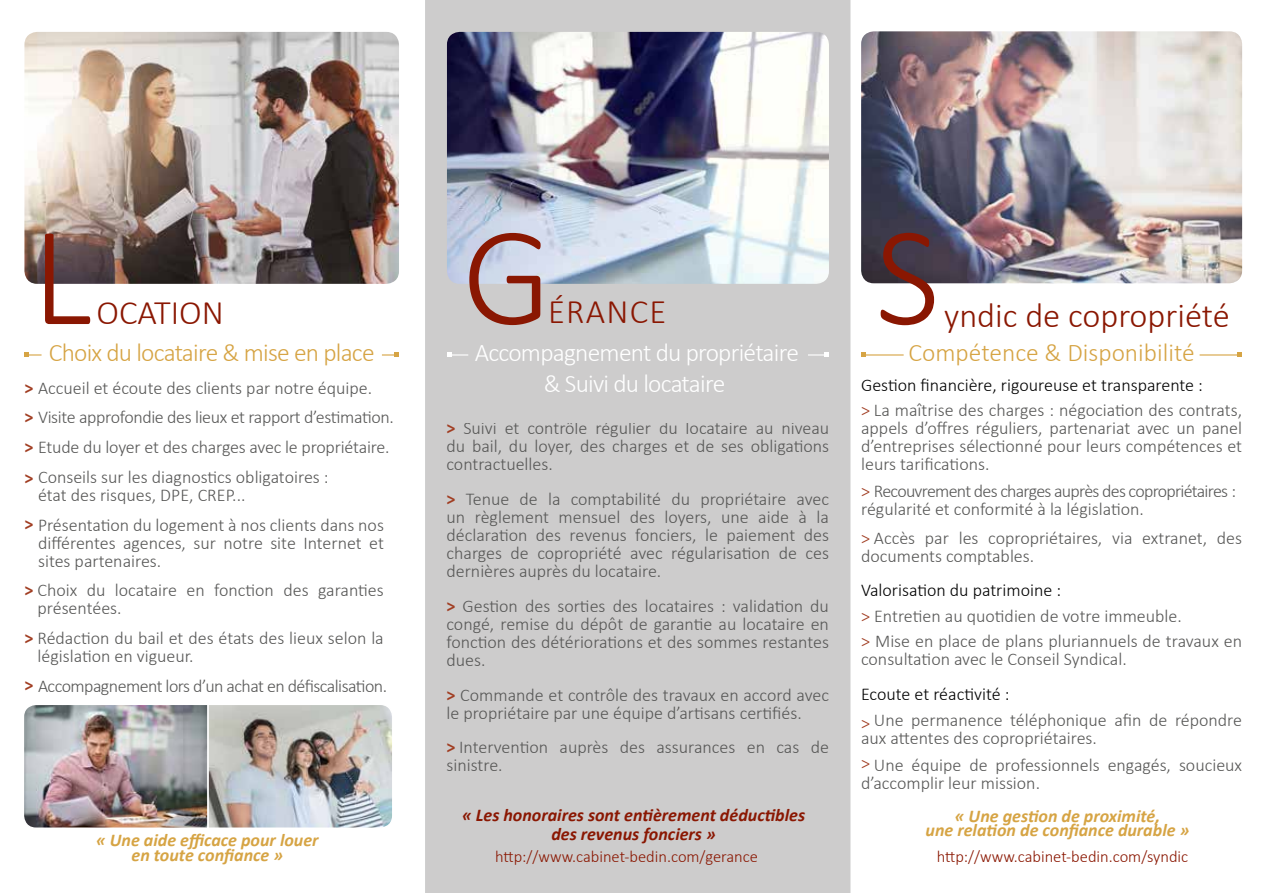
<style>
.page{position:relative;width:1263px;height:893px;background:#fff}
.page>*{position:absolute;margin:0;border:0;box-sizing:border-box;transform-origin:0 0}
.t1{font:300 142.5px "Calibri";color:#8a1702}
.t2{font:300 34.5px "Calibri";color:#8a1702}
.t3{font:300 25.5px/30.6px "Calibri";letter-spacing:-.03em;color:#fff;text-align:center}
.t4{font:300 25.5px "Calibri";letter-spacing:-.02em;color:#d6a444}
.t5{font:300 25.5px "Calibri";color:#d6a444}
.t6{font:300 18px/18px "Calibri";color:#575756}
.t7{font:italic 700 18px/14.5px "Calibri";color:#d6a444;text-align:center}
.t8{font:300 18px/18px "Calibri";letter-spacing:-.04em;color:#575756}
.t9{font:italic 700 18px/19px "Calibri";color:#8a1702;text-align:center}
.t10{font:300 18px "Calibri";letter-spacing:-.03em;color:#575756}
.t11{font:300 18px "Calibri";color:#000}
.t12{font:300 16.5px "Calibri";color:#8a1702}
.s1{font-weight:700;color:#a13e23}
.s2{color:#a13e23}
.s3{color:#000}
</style>
<div class="page">
<hr style="left:863px;top:354px;width:41px;height:2px;background:#d6a444">
<svg style="left:861px;top:353px;width:5px;height:4px"></svg>
<hr style="left:1199px;top:354px;width:41px;height:2px;background:#d6a444">
<svg style="left:1237px;top:353px;width:5px;height:4px"></svg>
<svg style="left:24px;top:353px;width:18px;height:4px"></svg>
<svg style="left:382px;top:353px;width:17px;height:4px"></svg>
<img style="left:24px;top:32px;width:375px;height:252px">
<img style="left:24px;top:705px;width:368px;height:123px">
<div style="left:425px;top:0;width:425px;height:893px;background:#cdcccc"></div>
<img style="left:447px;top:32px;width:382px;height:252px">
<svg style="left:808px;top:353px;width:21px;height:4px"></svg>
<div style="left:461px;top:342px;width:347px;height:81px;background:#cdcccc"></div>
<svg style="left:447px;top:353px;width:21px;height:4px"></svg>
<img style="left:861px;top:31px;width:381px;height:252px">
<h1 class="t1" style="left:32px;top:188px;width:61px">L</h1>
<h2 class="t2" style="left:96px;top:291px;width:129px">OCATION</h2>
<h3 class="t4" style="left:49px;top:337px;width:327px">Choix du locataire &amp; mise en place</h3>
<p class="t6" style="left:24px;top:379px;width:349px"><span class="s1">&gt;</span> Accueil et écoute des clients par notre équipe.</p>
<p class="t6" style="left:24px;top:402px;width:371px;line-height:29.7px"><span class="s1">&gt;</span> Visite approfondie des lieux et rapport d’estimation. <span class="s1">&gt;</span> Etude du loyer et des charges avec le propriétaire. <span class="s1">&gt;</span> Conseils sur les diagnostics obligatoires :</p>
<p class="t6" style="left:24px;top:480px;width:361px;line-height:29.7px;text-indent:14px">état des risques, DPE, CREP...<br><span class="s1">&gt;</span> Présentation du logement à nos clients dans nos</p>
<p class="t6" style="left:38px;top:533px;width:347px">différentes agences, sur notre site Internet et sites partenaires.</p>
<p class="t6" style="left:37px;top:581px;width:348px;text-indent:-13px"><span class="s1">&gt;</span> Choix du locataire en fonction des garanties présentées.</p>
<p class="t6" style="left:37px;top:629px;width:348px;text-indent:-13px"><span class="s1">&gt;</span> Rédaction du bail et des états des lieux selon la législation en vigueur.</p>
<p class="t10" style="left:24px;top:674px;width:364px"><span class="s1">&gt;</span> Accompagnement lors d’un achat en défiscalisation.</p>
<p class="t7" style="left:96px;top:832px;width:224px">« Une aide efficace pour louer en toute confiance »</p>
<h1 class="t1" style="left:462px;top:188px;width:91px">G</h1>
<h2 class="t2" style="left:548px;top:290px;width:120px">ÉRANCE</h2>
<h3 class="t3" style="left:475px;top:337px;width:325px">Accompagnement du propriétaire &amp; Suivi du locataire</h3>
<p class="t6" style="left:446px;top:419px;width:384px;text-align:justify"><span class="s1">&gt;</span> Suivi et contrôle régulier du locataire au niveau du bail, du loyer, des charges et de ses obligations contractuelles.</p>
<p class="t6" style="left:446px;top:490px;width:384px;text-align:justify"><span class="s1">&gt;</span> Tenue de la comptabilité du propriétaire avec un règlement mensuel des loyers, une aide à la déclaration des revenus fonciers, le paiement des charges de copropriété avec régularisation de ces dernières auprès du locataire.</p>
<p class="t6" style="left:446px;top:597px;width:384px;text-align:justify"><span class="s1">&gt;</span> Gestion des sorties des locataires : validation du congé, remise du dépôt de garantie au locataire en fonction des détériorations et des sommes restantes dues.</p>
<p class="t6" style="left:446px;top:685px;width:384px"><span class="s1">&gt;</span> Commande et contrôle des travaux en accord avec le propriétaire par une équipe d’artisans certifiés.</p>
<p class="t6" style="left:446px;top:738px;width:384px"><span class="s1">&gt;</span> Intervention auprès des assurances en cas de</p>
<p class="t6" style="left:446px;top:756px;width:58px">sinistre.</p>
<p class="t9" style="left:462px;top:804px;width:344px">« Les honoraires sont entièrement déductibles des revenus fonciers »</p>
<p class="t12" style="left:495px;top:846px;width:264px">http://www.cabinet-bedin.com/gerance</p>
<p class="t12" style="left:507px;top:844px;width:264px">http://www.cabinet-bedin.com/gerance</p>
<h1 class="t1" style="left:875px;top:188px;width:66px">S</h1>
<h2 class="t2" style="left:944px;top:294px;width:287px">yndic de copropriété</h2>
<h3 class="t5" style="left:908px;top:337px;width:288px">Compétence &amp; Disponibilité</h3>
<p class="t11" style="left:861px;top:373px;width:343px">Gestion financière, rigoureuse et transparente :</p>
<p class="t6" style="left:861px;top:401px;width:382px;text-align:justify"><span class="s2">&gt;</span> La maîtrise des charges : négociation des contrats, appels d’offres réguliers, partenariat avec un panel d’entreprises sélectionné pour leurs compétences et leurs tarifications.</p>
<p class="t8" style="left:861px;top:482px;width:377px"><span class="s2">&gt;</span> Recouvrement des charges auprès des copropriétaires : régularité et conformité à la législation.</p>
<p class="t6" style="left:861px;top:528px;width:382px"><span class="s2">&gt;</span> Accès par les copropriétaires, via extranet, des documents comptables.</p>
<p class="t6" style="left:861px;top:577px;width:382px;line-height:25.5px"><span class="s3">Valorisation du patrimoine :<br></span><span class="s2">&gt;</span> Entretien au quotidien de votre immeuble.<br><span class="s2">&gt;</span> Mise en place de plans pluriannuels de travaux en</p>
<p class="t6" style="left:861px;top:650px;width:267px">consultation avec le Conseil Syndical.</p>
<p class="t6" style="left:861px;top:681px;width:382px;line-height:25.5px"><span class="s3">Ecoute et réactivité :<br></span><span class="s2">&gt;</span> Une permanence téléphonique afin de répondre</p>
<p class="t6" style="left:861px;top:724px;width:382px;line-height:27px">aux attentes des copropriétaires.<br><span class="s2">&gt;</span> Une équipe de professionnels engagés, soucieux</p>
<p class="t6" style="left:861px;top:773px;width:180px">d’accomplir leur mission.</p>
<p class="t7" style="left:925px;top:808px;width:265px">« Une gestion de proximité,<br>une relation de confiance durable »</p>
<p class="t12" style="left:937px;top:846px;width:253px">http://www.cabinet-bedin.com/syndic</p>
</div>
